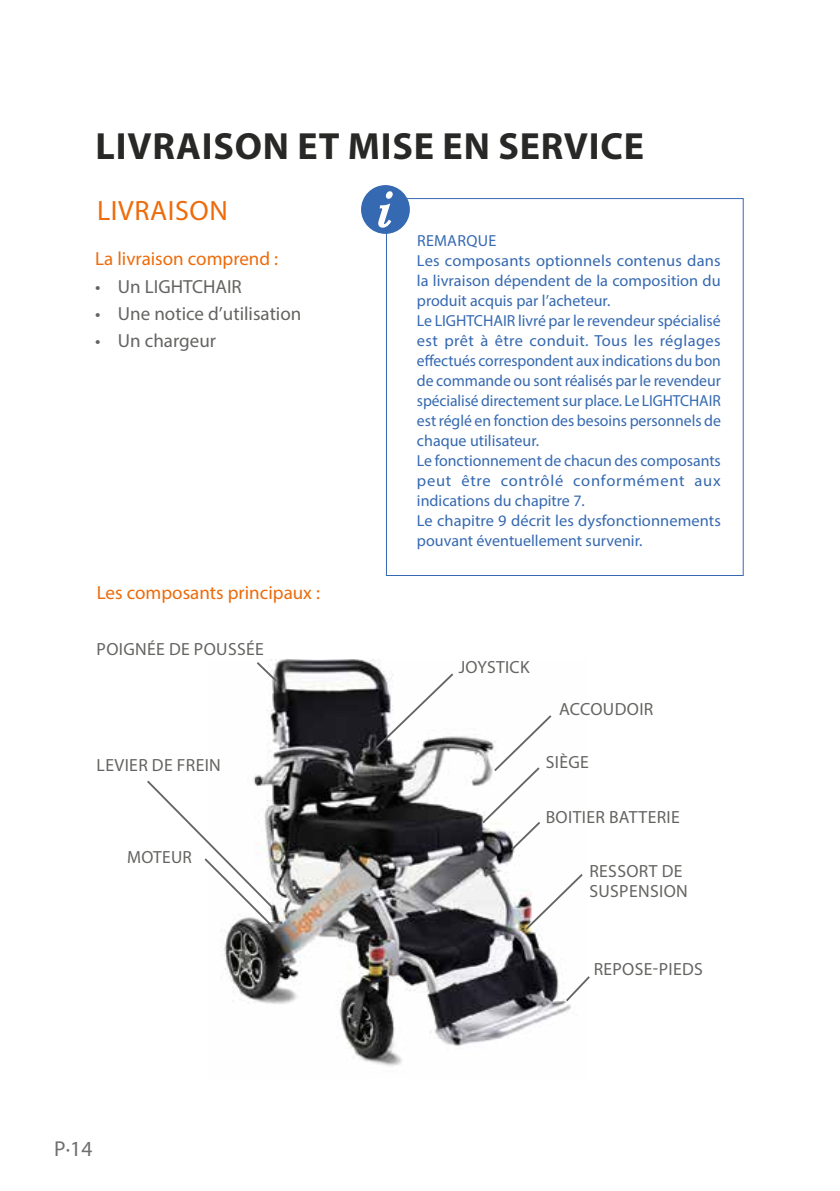
<style>
.page{position:relative;width:840px;height:1191px;background:#fff}
.page>*{position:absolute;margin:0;border:0;box-sizing:border-box;transform-origin:0 0}
.t1{font:700 38px "Myriad Pro";letter-spacing:.02em;color:#282827}
.t2{font:28px "Myriad Pro";letter-spacing:.02em;color:#ed6b0b}
.t3{font:21.6px "Myriad Pro";color:#706f6f}
.t4{font:19px "Myriad Pro";color:#646462}
.t5{font:19px "Myriad Pro";color:#ed6b0b}
.t6{font:17.6px/20.4px "Myriad Pro";letter-spacing:.02em;color:#646462}
.t7{font:16px/20px "Myriad Pro";color:#3569b1}
</style>
<div class="page">
<img style="left:221px;top:659px;width:350px;height:408px">
<svg style="left:373px;top:671px;width:82px;height:79px"></svg>
<svg style="left:254px;top:660px;width:25px;height:24px"></svg>
<svg style="left:147px;top:778px;width:128px;height:151px"></svg>
<svg style="left:480px;top:713px;width:73px;height:139px"></svg>
<svg style="left:523px;top:872px;width:60px;height:59px"></svg>
<svg style="left:563px;top:974px;width:27px;height:29px"></svg>
<div style="left:386px;top:198px;width:357px;height:378px;border:1px solid #3569b1"></div>
<div style="left:361px;top:185px;width:48px;height:49px;background:#3569b1;border-radius:50%"></div>
<svg style="left:378px;top:191px;width:15px;height:37px"></svg>
<h1 class="t1" style="left:96px;top:121px;width:549px">LIVRAISON ET MISE EN SERVICE</h1>
<h2 class="t2" style="left:97px;top:193px;width:132px">LIVRAISON</h2>
<p class="t5" style="left:95px;top:247px;width:184px">La livraison comprend :</p>
<p class="t4" style="left:95px;top:274px;width:148px">• Un LIGHTCHAIR</p>
<p class="t4" style="left:95px;top:302px;width:207px">• Une notice d’utilisation</p>
<p class="t4" style="left:95px;top:329px;width:122px">• Un chargeur</p>
<p class="t5" style="left:97px;top:581px;width:224px">Les composants principaux :</p>
<p class="t6" style="left:97px;top:639px;width:169px">POIGNÉE DE POUSSÉE</p>
<p class="t6" style="left:97px;top:755px;width:126px">LEVIER DE FREIN</p>
<p class="t6" style="left:127px;top:847px;width:66px">MOTEUR</p>
<h3 class="t3" style="left:54px;top:1135px;width:40px">P·14</h3>
<p class="t7" style="left:417px;top:230px;width:305px">REMARQUE<br>Les composants optionnels contenus dans la livraison dépendent de la composition du produit acquis par l’acheteur.<br>Le LIGHTCHAIR livré par le revendeur spécialisé est prêt à être conduit. Tous les réglages effectués correspondent aux indications du bon de commande ou sont réalisés par le revendeur spécialisé directement sur place. Le LIGHTCHAIR est réglé en fonction des besoins personnels de chaque utilisateur.<br>Le fonctionnement de chacun des composants peut être contrôlé conformément aux indications du chapitre 7.<br>Le chapitre 9 décrit les dysfonctionnements pouvant éventuellement survenir.</p>
<p class="t6" style="left:458px;top:657px;width:72px">JOYSTICK</p>
<p class="t6" style="left:558px;top:699px;width:96px">ACCOUDOIR</p>
<p class="t6" style="left:545px;top:752px;width:45px">SIÈGE</p>
<p class="t6" style="left:545px;top:807px;width:136px">BOITIER BATTERIE</p>
<p class="t6" style="left:589px;top:860px;width:100px">RESSORT DE<br>SUSPENSION</p>
<p class="t6" style="left:593px;top:959px;width:111px">REPOSE-PIEDS</p>
</div>
